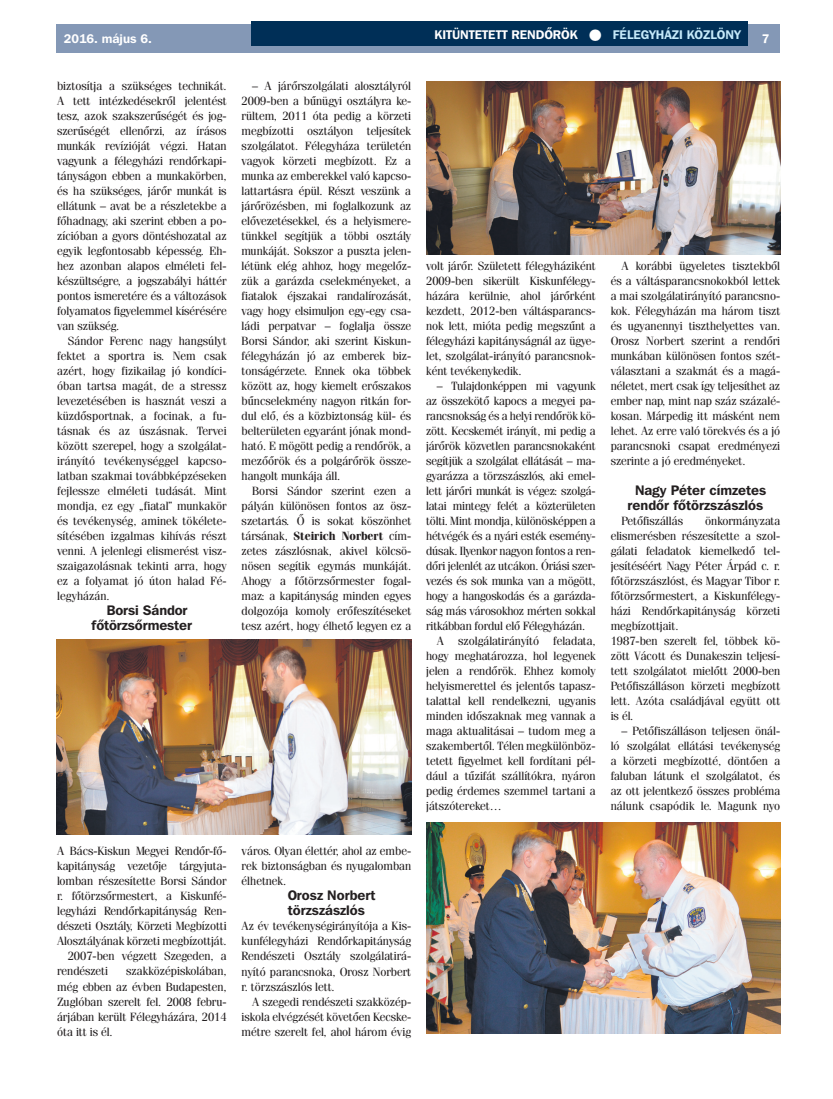
<style>
.page{position:relative;width:833px;height:1099px;background:#fff}
.page>*{position:absolute;margin:0;border:0;box-sizing:border-box;transform-origin:0 0}
.t1{font:700 13.75px/15px "Franklin Gothic PFL";color:#231f20}
.t2{font:700 12.5px "Franklin Gothic PFL";color:#fff}
.t3{font:11.88px/15px "Fenice PFL";color:#231f20;text-align:justify}
.s1{color:#c6eafa}
.s2{font-weight:700}
</style>
<div class="page">
<div style="left:57px;top:25px;width:723px;height:28px;background:#8498b6"></div>
<div style="left:252px;top:21px;width:496px;height:25px;background:#002f57"></div>
<img style="left:57px;top:639px;width:354px;height:195px">
<img style="left:426px;top:81px;width:354px;height:173px">
<img style="left:426px;top:822px;width:354px;height:211px">
<p class="t2" style="left:434px;top:26px;width:308px">KITÜNTETETT RENDŐRÖK ● <span class="s1">FÉLEGYHÁZI KÖZLÖNY</span></p>
<p class="t2" style="left:64px;top:31px;width:89px">2016. május 6.</p>
<p class="t2" style="left:762px;top:31px;width:9px">7</p>
<p class="t3" style="left:57px;top:78px;width:171px">biztosítja a szükséges technikát.<br>A tett intézkedésekről jelentést tesz, azok szakszerűségét és jog&shy;szerűségét ellenőrzi, az írásos munkák revízióját végzi. Hatan vagyunk a félegyházi rendőrkapi&shy;tányságon ebben a munkakörben, és ha szükséges, járőr munkát is ellátunk – avat be a részletekbe a főhadnagy, aki szerint ebben a po&shy;zícióban a gyors döntéshozatal az egyik legfontosabb képesség. Eh&shy;hez azonban alapos elméleti fel&shy;készültségre, a jogszabályi háttér pontos ismeretére és a változások folyamatos figyelemmel kísérésére van szükség.</p>
<p class="t3" style="left:57px;top:333px;width:171px;text-indent:11px">Sándor Ferenc nagy hangsúlyt fektet a sportra is. Nem csak azért, hogy fizikailag jó kondíci&shy;óban tartsa magát, de a stressz levezetésében is hasznát veszi a küzdősportnak, a focinak, a fu&shy;tásnak és az úszásnak. Tervei között szerepel, hogy a szolgálat&shy;irányító tevékenységgel kapcso&shy;latban szakmai továbbképzéseken fejlessze elméleti tudását. Mint mondja, ez egy „fiatal” munkakör és tevékenység, aminek tökélete&shy;sítésében izgalmas kihívás részt venni. A jelenlegi elismerést vis - szaigazolásnak tekinti arra, hogy ez a folyamat jó úton halad Fé&shy;legyházán.</p>
<p class="t1" style="left:92px;top:602px;width:102px;text-indent:15px">Borsi Sándor főtörzsőrmester</p>
<p class="t3" style="left:242px;top:78px;width:171px;text-indent:11px">– A járőrszolgálati alosztályról 2009-ben a bűnügyi osztályra ke&shy;rültem, 2011 óta pedig a körzeti megbízotti osztályon teljesítek szolgálatot. Félegyháza területén vagyok körzeti megbízott. Ez a munka az emberekkel való kapcso&shy;lattartásra épül. Részt veszünk a járőrözésben, mi foglalkozunk az elővezetésekkel, és a helyismere&shy;tünkkel segítjük a többi osztály munkáját. Sokszor a puszta jelen&shy;létünk elég ahhoz, hogy megelőz&shy;zük a garázda cselekményeket, a fiatalok éjszakai randalírozását, vagy hogy elsimuljon egy-egy csa&shy;ládi perpatvar – foglalja össze Borsi Sándor, aki szerint Kiskun&shy;félegyházán jó az emberek biz&shy;tonságérzete. Ennek oka többek között az, hogy kiemelt erőszakos bűncselekmény nagyon ritkán for&shy;dul elő, és a közbiztonság kül- és belterületen egyaránt jónak mond&shy;ható. E mögött pedig a rendőrök, a mezőőrök és a polgárőrök össze&shy;hangolt munkája áll.</p>
<p class="t3" style="left:242px;top:483px;width:171px;text-indent:11px">Borsi Sándor szerint ezen a pályán különösen fontos az ös - szetartás. Ő is sokat köszönhet társának, <span class="s2">Steirich Norbert</span> cím&shy;zetes zászlósnak, akivel kölcsö&shy;nösen segítik egymás munkáját.<br>Ahogy a főtörzsőrmester fogal&shy;maz: a kapitányság minden egyes dolgozója komoly erőfeszítéseket tesz azért, hogy élhető legyen ez a</p>
<p class="t3" style="left:57px;top:843px;width:171px">A Bács-Kiskun Megyei Rendőr-fő-</p>
<p class="t3" style="left:57px;top:858px;width:171px">kapitányság vezetője tárgyjuta-</p>
<p class="t3" style="left:57px;top:873px;width:171px">lomban részesítette Borsi Sándor</p>
<p class="t3" style="left:57px;top:888px;width:171px">r. főtörzsőrmestert, a Kiskunfé-</p>
<p class="t3" style="left:57px;top:903px;width:171px">legyházi Rendőrkapitányság Ren-</p>
<p class="t3" style="left:57px;top:918px;width:171px">dészeti Osztály, Körzeti Megbízotti</p>
<p class="t3" style="left:57px;top:933px;width:171px">Alosztályának körzeti megbízottját.</p>
<p class="t3" style="left:68px;top:948px;width:160px">2007-ben végzett Szegeden, a</p>
<p class="t3" style="left:57px;top:963px;width:52px">rendészeti</p>
<p class="t3" style="left:57px;top:963px;width:171px;text-indent:69px">szakközépiskolában, még ebben az évben Budapesten, Zuglóban szerelt fel. 2008 febru&shy;árjában került Félegyházára, 2014 óta itt is él.</p>
<p class="t3" style="left:242px;top:843px;width:171px">város. Olyan élettér, ahol az embe&shy;rek biztonságban és nyugalomban élhetnek.</p>
<p class="t1" style="left:288px;top:887px;width:89px">Orosz Norbert törzszászlós</p>
<p class="t3" style="left:242px;top:918px;width:171px">Az év tevékenységirányítója a Kis&shy;kunfélegyházi Rendőrkapitányság Rendészeti Osztály szolgálatirá&shy;nyító parancsnoka, Orosz Norbert r. törzszászlós lett.</p>
<p class="t3" style="left:242px;top:993px;width:171px;text-indent:11px">A szegedi rendészeti szakközép&shy;iskola elvégzését követően Kecske&shy;métre szerelt fel, ahol három évig</p>
<p class="t3" style="left:426px;top:258px;width:171px">volt járőr. Született félegyháziként 2009-ben sikerült Kiskunfélegy&shy;házára kerülnie, ahol járőrként kezdett, 2012-ben váltásparancs&shy;nok lett, mióta pedig megszűnt a félegyházi kapitányságnál az ügye&shy;let, szolgálat-irányító parancsnok&shy;ként tevékenykedik.</p>
<p class="t3" style="left:437px;top:378px;width:160px">– Tulajdonképpen mi vagyunk</p>
<p class="t3" style="left:426px;top:393px;width:171px">az összekötő kapocs a megyei pa-</p>
<p class="t3" style="left:426px;top:408px;width:171px">rancsnokság és a helyi rendőrök kö-</p>
<p class="t3" style="left:426px;top:423px;width:171px">zött. Kecskemét irányít, mi pedig a</p>
<p class="t3" style="left:426px;top:438px;width:171px">járőrök közvetlen parancsnokaként</p>
<p class="t3" style="left:426px;top:453px;width:171px">segítjük a szolgálat ellátását – ma-</p>
<p class="t3" style="left:426px;top:468px;width:171px">gyarázza a törzszászlós, aki emel-</p>
<p class="t3" style="left:426px;top:483px;width:171px">lett járőri munkát is végez: szolgá-</p>
<p class="t3" style="left:426px;top:498px;width:171px">latai mintegy felét a közterületen</p>
<p class="t3" style="left:426px;top:513px;width:171px">tölti. Mint mondja, különösképpen a</p>
<p class="t3" style="left:426px;top:528px;width:171px">hétvégék és a nyári esték esemény-</p>
<p class="t3" style="left:426px;top:543px;width:171px">dúsak. Ilyenkor nagyon fontos a ren-</p>
<p class="t3" style="left:426px;top:558px;width:171px">dőri jelenlét az utcákon. Óriási szer-</p>
<p class="t3" style="left:426px;top:573px;width:171px">vezés és sok munka van a mögött,</p>
<p class="t3" style="left:426px;top:588px;width:171px">hogy a hangoskodás és a garázda-</p>
<p class="t3" style="left:426px;top:603px;width:171px">ság más városokhoz mérten sokkal</p>
<p class="t3" style="left:426px;top:618px;width:160px">ritkábban fordul elő Félegyházán.</p>
<p class="t3" style="left:437px;top:633px;width:160px">A szolgálatirányító feladata,</p>
<p class="t3" style="left:426px;top:648px;width:171px">hogy meghatározza, hol legyenek</p>
<p class="t3" style="left:426px;top:663px;width:171px">jelen a rendőrök. Ehhez komoly</p>
<p class="t3" style="left:426px;top:678px;width:171px">helyismerettel és jelentős tapasz-</p>
<p class="t3" style="left:426px;top:693px;width:171px">talattal kell rendelkezni, ugyanis</p>
<p class="t3" style="left:426px;top:708px;width:171px">minden időszaknak meg vannak a</p>
<p class="t3" style="left:426px;top:723px;width:171px">maga aktualitásai – tudom meg a</p>
<p class="t3" style="left:426px;top:738px;width:171px">szakembertől. Télen megkülönböz-</p>
<p class="t3" style="left:426px;top:753px;width:171px">tetett figyelmet kell fordítani pél-</p>
<p class="t3" style="left:426px;top:768px;width:171px">dául a tűzifát szállítókra, nyáron</p>
<p class="t3" style="left:426px;top:783px;width:171px">pedig érdemes szemmel tartani a</p>
<p class="t3" style="left:426px;top:798px;width:77px">játszótereket…</p>
<p class="t3" style="left:610px;top:258px;width:171px;text-indent:11px">A korábbi ügyeletes tisztekből és a váltásparancsnokokból lettek a mai szolgálatirányító parancsno&shy;kok. Félegyházán ma három tiszt és ugyanennyi tiszthelyettes van.<br>Orosz Norbert szerint a rendőri munkában különösen fontos szét&shy;választani a szakmát és a magá&shy;néletet, mert csak így teljesíthet az ember nap, mint nap száz százalé&shy;kosan. Márpedig itt másként nem lehet. Az erre való törekvés és a jó parancsnoki csapat eredményezi szerinte a jó eredményeket.</p>
<p class="t1" style="left:627px;top:482px;width:140px;text-align:center">Nagy Péter címzetes rendőr főtörzszászlós</p>
<p class="t3" style="left:621px;top:513px;width:63px">Petőfiszállás</p>
<p class="t3" style="left:610px;top:513px;width:171px;text-align:left;text-indent:94px">önkormányzata elismerésben részesítette a szol&shy;gálati feladatok kiemelkedő tel&shy;jesítéséért Nagy Péter Árpád c. r. főtörzszászlóst, és Magyar Tibor r. főtörzsőrmestert, a Kiskunfélegy&shy;házi Rendőrkapitányság körzeti megbízottjait.<br>1987-ben szerelt fel, többek kö&shy;zött Vácott és Dunakeszin teljesí&shy;tett szolgálatot mielőtt 2000-ben<br>Petőfiszálláson körzeti megbízott lett. Azóta családjával együtt ott is él.</p>
<p class="t3" style="left:610px;top:723px;width:171px;text-indent:11px">– Petőfiszálláson teljesen önál&shy;ló szolgálat ellátási tevékenység a körzeti megbízotté, döntően a faluban látunk el szolgálatot, és az ott jelentkező összes probléma nálunk csapódik le. Magunk nyo</p>
</div>
